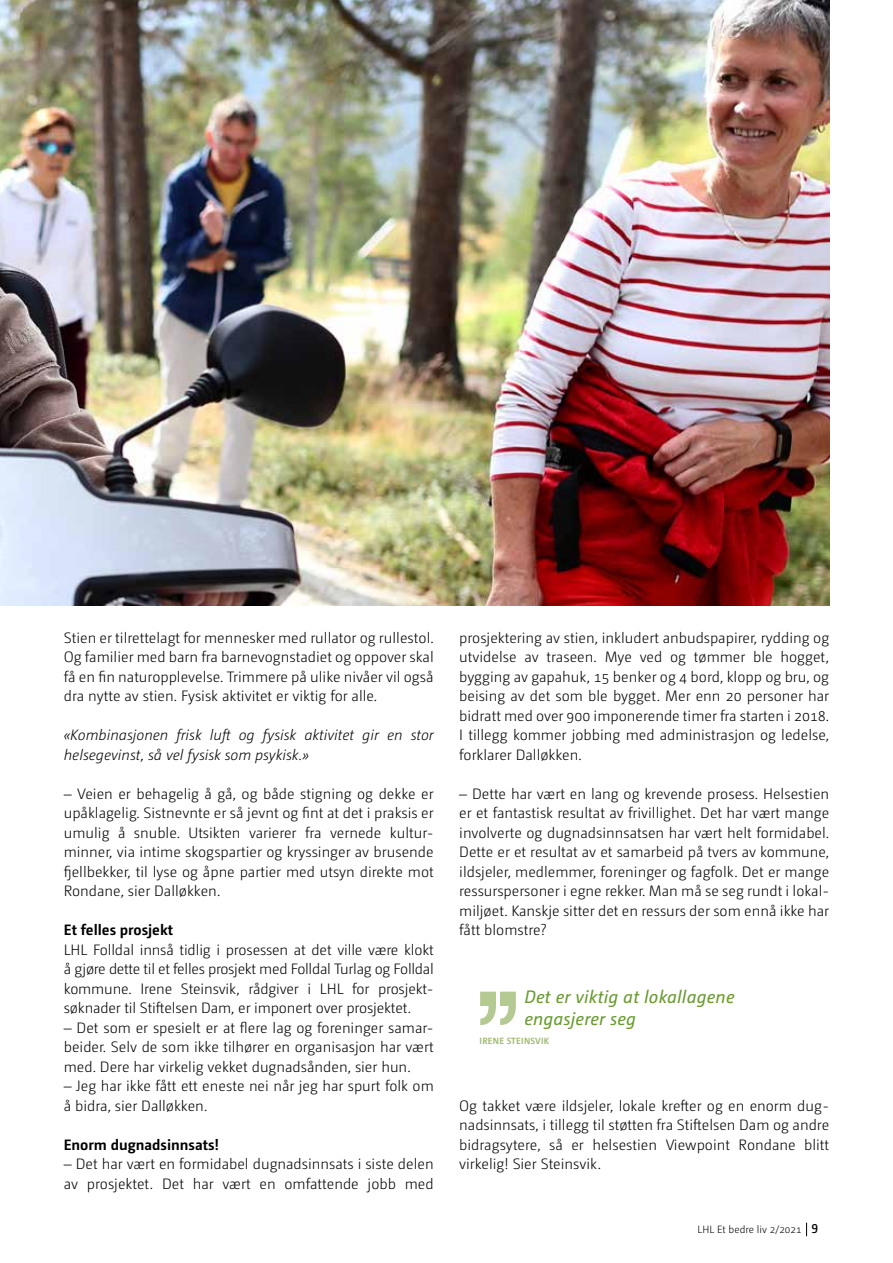
<style>
.page{position:relative;width:893px;height:1263px;background:#fff}
.page>*{position:absolute;margin:0;border:0;box-sizing:border-box;transform-origin:0 0}
.t1{font:italic 18px/22.5px "Camingo Dos Pro";letter-spacing:.01em;color:#679b2e}
.t2{font:300 15px/19.5px "Camingo Dos Pro";color:#000;text-align:justify}
.t3{font:italic 300 15px/19.5px "Camingo Dos Pro";color:#000}
.t4{font:700 15px "Camingo Dos Pro";color:#000}
.t5{font:300 10.5px "Camingo Dos Pro";color:#000}
.t6{font:700 9px "Camingo Dos Pro";letter-spacing:.025em;color:#9dba71}
.s1{font-weight:600;font-size:12.75px}
</style>
<div class="page">
<svg style="left:806px;top:1223px;width:1px;height:13px"></svg>
<img style="left:0;top:0;width:829px;height:606px">
<svg style="left:480px;top:992px;width:36px;height:33px"></svg>
<p class="t2" style="left:64px;top:628px;width:371px">Stien er tilrettelagt for mennesker med rullator og rullestol.<br>Og familier med barn fra barnevognstadiet og oppover skal få en fin naturopplevelse. Trimmere på ulike nivåer vil også dra nytte av stien. Fysisk aktivitet er viktig for alle.</p>
<p class="t3" style="left:64px;top:725px;width:371px">«Kombinasjonen frisk luft og fysisk aktivitet gir en stor helsegevinst, så vel fysisk som psykisk.»</p>
<p class="t2" style="left:64px;top:784px;width:371px;text-align:left">– Veien er behagelig å gå, og både stigning og dekke er upåklagelig. Sistnevnte er så jevnt og fint at det i praksis er umulig å snuble. Utsikten varierer fra vernede kultur&shy;minner, via intime skogspartier og kryssinger av brusende fjellbekker, til lyse og åpne partier med utsyn direkte mot Rondane, sier Dalløkken.</p>
<p class="t4" style="left:64px;top:921px;width:111px">Et felles prosjekt</p>
<p class="t2" style="left:64px;top:940px;width:371px;text-align:left">LHL Folldal innså tidlig i prosessen at det ville være klokt å gjøre dette til et felles prosjekt med Folldal Turlag og Folldal kommune. Irene Steinsvik, rådgiver i LHL for prosjekt&shy;søknader til Stiftelsen Dam, er imponert over prosjektet.</p>
<p class="t2" style="left:64px;top:1018px;width:371px">– Det som er spesielt er at flere lag og foreninger samar&shy;beider. Selv de som ikke tilhører en organisasjon har vært med. Dere har virkelig vekket dugnadsånden, sier hun.</p>
<p class="t2" style="left:64px;top:1076px;width:371px">– Jeg har ikke fått ett eneste nei når jeg har spurt folk om å bidra, sier Dalløkken.</p>
<p class="t4" style="left:64px;top:1135px;width:157px">Enorm dugnadsinnsats!</p>
<p class="t2" style="left:64px;top:1154px;width:371px">– Det har vært en formidabel dugnadsinnsats i siste delen av prosjektet. Det har vært en omfattende jobb med</p>
<p class="t2" style="left:459px;top:628px;width:371px">prosjektering av stien, inkludert anbudspapirer, rydding og utvidelse av traseen. Mye ved og tømmer ble hogget, bygging av gapahuk, 15 benker og 4 bord, klopp og bru, og beising av det som ble bygget. Mer enn 20 personer har bidratt med over 900 imponerende timer fra starten i 2018.<br>I tillegg kommer jobbing med administrasjon og ledelse, forklarer Dalløkken.</p>
<p class="t2" style="left:459px;top:784px;width:371px">– Dette har vært en lang og krevende prosess. Helsestien er et fantastisk resultat av frivillighet. Det har vært mange involverte og dugnadsinnsatsen har vært helt formidabel.<br>Dette er et resultat av et samarbeid på tvers av kommune, ildsjeler, medlemmer, foreninger og fagfolk. Det er mange ressurspersoner i egne rekker. Man må se seg rundt i lokal&shy;miljøet. Kanskje sitter det en ressurs der som ennå ikke har fått blomstre?</p>
<p class="t1" style="left:524px;top:985px;width:212px">Det er viktig at lokallagene engasjerer seg</p>
<p class="t6" style="left:480px;top:1035px;width:71px">IRENE STEINSVIK</p>
<p class="t2" style="left:459px;top:1096px;width:371px">Og takket være ildsjeler, lokale krefter og en enorm dug&shy;nadsinnsats, i tillegg til støtten fra Stiftelsen Dam og andre bidragsytere, så er helsestien Viewpoint Rondane blitt virkelig! Sier Steinsvik.</p>
<p class="t5" style="left:698px;top:1223px;width:122px">LHL Et bedre liv 2/2021 <span class="s1">9</span></p>
</div>
